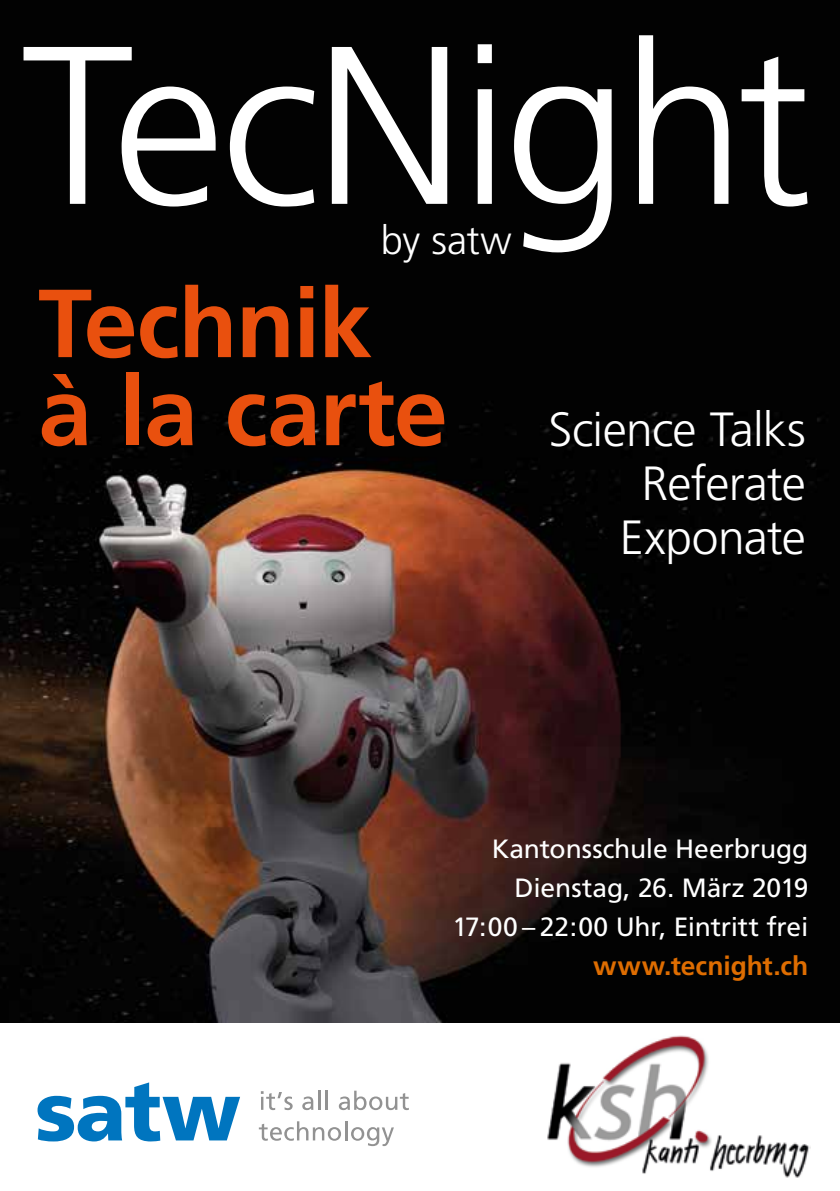
<style>
.page{position:relative;width:840px;height:1191px;background:#fff}
.page>*{position:absolute;margin:0;border:0;box-sizing:border-box;transform-origin:0 0}
.t1{font:300 224.6px "Frutiger CE";letter-spacing:-.03em;color:#fff}
.t2{font:700 96.4px "Frutiger CE";letter-spacing:-.015em;color:#e9500e}
.t3{font:300 48px/54px "Frutiger CE";letter-spacing:-.015em;color:#fff;text-align:right}
.t4{font:300 40px "Frutiger";letter-spacing:-.01em;color:#fff}
.t5{font:26.4px/39px "Frutiger CE";letter-spacing:-.005em;color:#fff;text-align:right}
.t6{font:700 26.4px "Frutiger CE";color:#de6d01}
.s1{font-weight:700;font-size:96.4px;color:#e9500e}
</style>
<div class="page">
<img style="left:0;top:0;width:839px;height:1023px">
<img style="left:547px;top:1035px;width:263px;height:143px">
<svg style="left:261px;top:1091px;width:31px;height:19px"></svg>
<svg style="left:302px;top:1090px;width:25px;height:20px"></svg>
<svg style="left:338px;top:1090px;width:70px;height:20px"></svg>
<svg style="left:259px;top:1121px;width:82px;height:19px"></svg>
<hr style="left:344px;top:1121px;width:3px;height:19px;background:#929292">
<svg style="left:351px;top:1127px;width:43px;height:19px"></svg>
<svg style="left:37px;top:1082px;width:203px;height:59px"></svg>
<h1 class="t1" style="left:21px;top:-5px;width:791px">TecNight</h1>
<h3 class="t4" style="left:381px;top:218px;width:132px">by satw</h3>
<h2 class="t2" style="left:38px;top:266px;width:335px">Technik</h2>
<h3 class="t3" style="left:38px;top:402px;width:768px"><span class="s1">à la carte</span> Science Talks<br>Referate<br>Exponate</h3>
<p class="t5" style="left:452px;top:829px;width:357px">Kantonsschule Heerbrugg<br>Dienstag, 26. März 2019<br>17:00 – 22:00 Uhr, Eintritt frei</p>
<p class="t6" style="left:593px;top:950px;width:216px">www.tecnight.ch</p>
</div>
